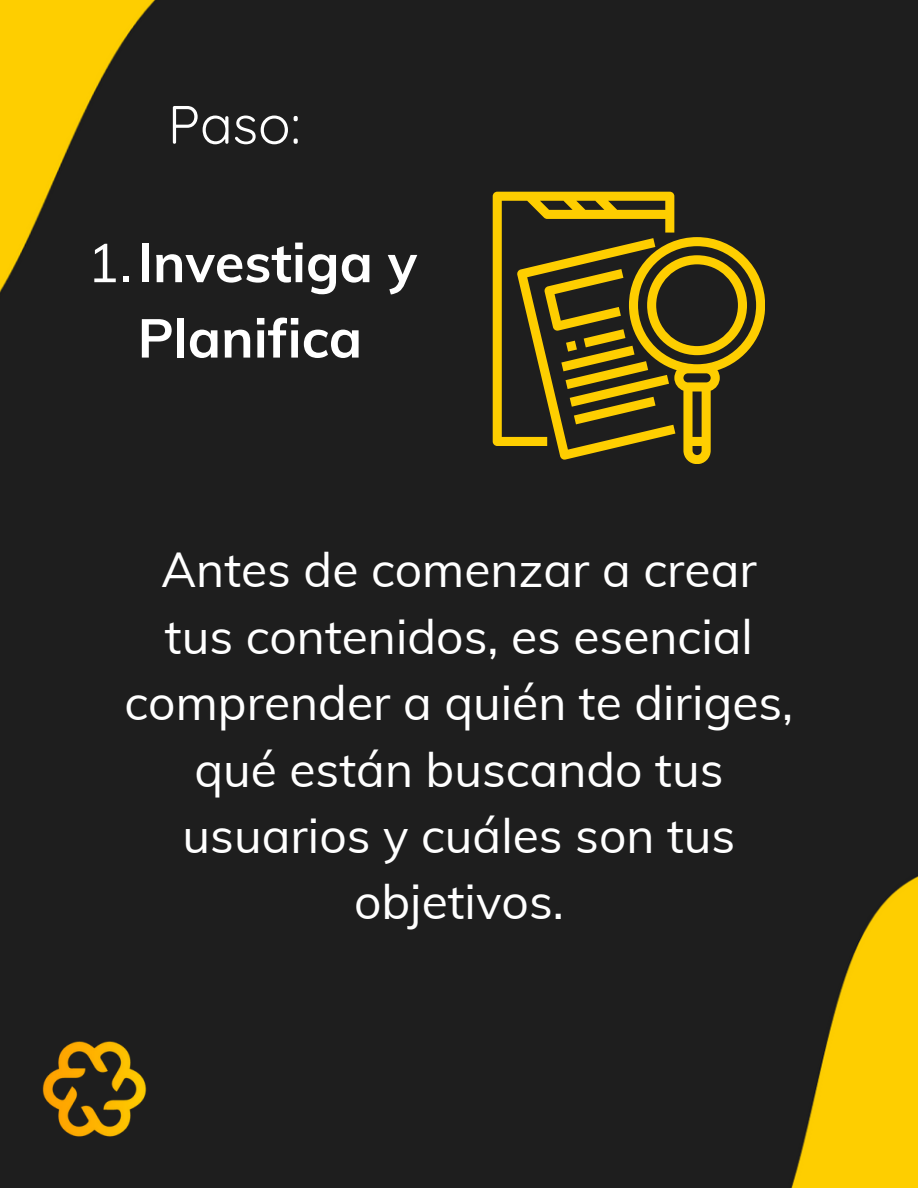
<style>
.page{position:relative;width:918px;height:1188px;background:#1e1e1e}
.page>*{position:absolute;margin:0;border:0;box-sizing:border-box;transform-origin:0 0}
.t1{font:700 54px/75.3px "Muli";color:#fff;text-align:center}
.t2{font:54px "Quicksand";color:#fff}
.t3{font:48px/66.3px "Muli";color:#fff;text-align:center}
.s1{font-weight:400}
</style>
<div class="page">
<img style="left:0;top:1008px;width:184px;height:137px">
<svg style="left:493px;top:192px;width:181px;height:254px;background:#7e6911"></svg>
<svg style="left:517px;top:237px;width:248px;height:227px;background:#635414"></svg>
<p class="t2" style="left:168px;top:90px;width:134px">Paso:</p>
<p class="t1" style="left:87px;top:224px;width:331px"><span class="s1">1.</span>Investiga y<br>Planifica</p>
<p class="t3" style="left:125px;top:536px;width:670px">Antes de comenzar a crear tus contenidos, es esencial comprender a quién te diriges, qué están buscando tus usuarios y cuáles son tus objetivos.</p>
</div>
